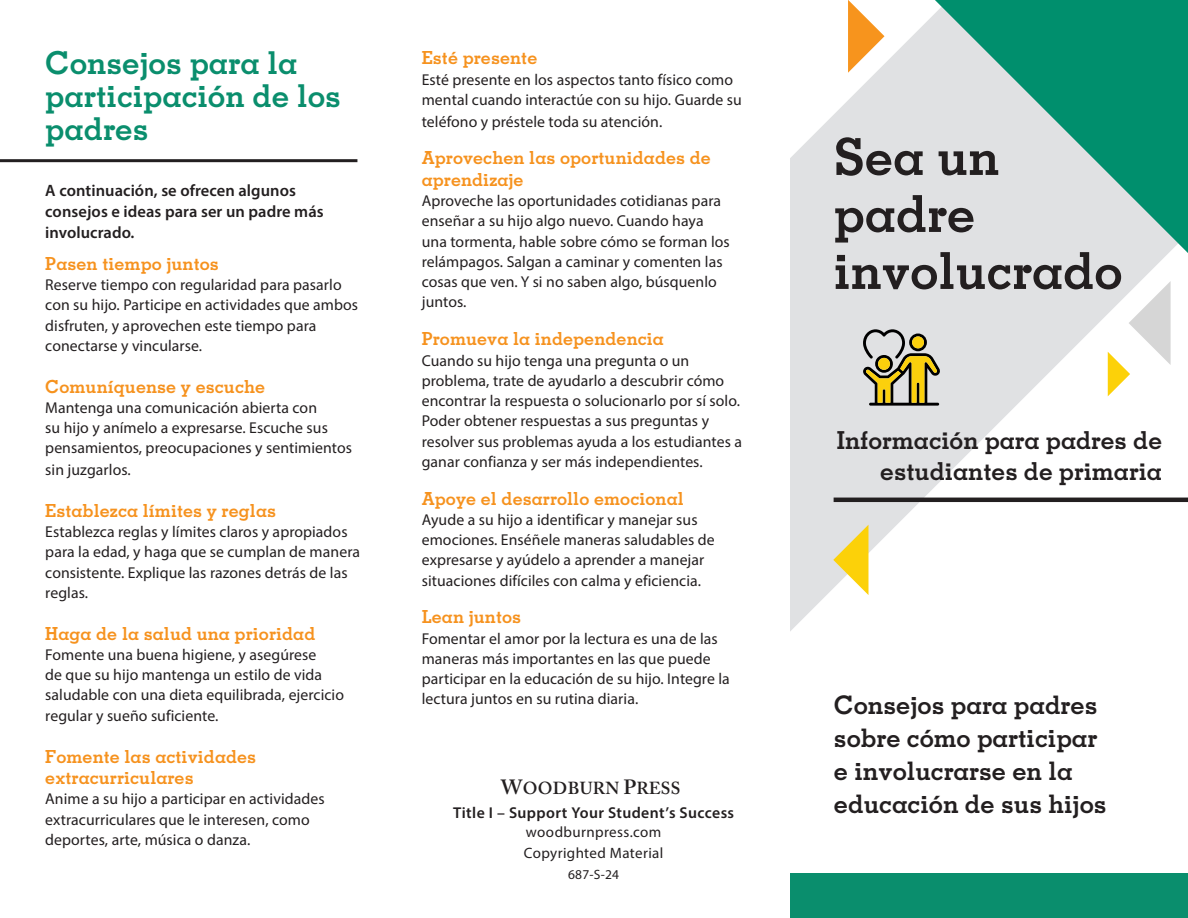
<style>
.page{position:relative;width:1188px;height:918px;background:#fff}
.page>*{position:absolute;margin:0;border:0;box-sizing:border-box;transform-origin:0 0}
.t1{font:700 51px "Memphis LT Std";color:#231f20}
.t2{font:700 31.5px/33px "Memphis LT Std";color:#0a8e6d}
.t3{font:700 25.5px/33px "Memphis LT Std";color:#231f20}
.t4{font:700 24.75px/30.6px "Memphis LT Std";color:#231f20;text-align:right}
.Body_Copy{font:700 18px/21.6px "Memphis LT Std";letter-spacing:.005em;color:#f6921e}
.t5{font:600 17.4px "Adobe Caslon Pro";letter-spacing:.015em;color:#231f20}
.Body_Copy-2{font:600 16.5px/21px "Myriad Pro";letter-spacing:.005em;color:#231f20}
.Body_Copy-3{font:15.75px/20.2px "Myriad Pro";letter-spacing:.005em;color:#231f20}
.Body_Copy-4{font:600 15.75px "Myriad Pro";letter-spacing:.025em;color:#231f20}
.Body_Copy-5{font:15px "Myriad Pro";letter-spacing:.025em;color:#231f20}
.Body_Copy-6{font:13.5px "Myriad Pro";color:#231f20}
.s1{font-size:20.4px}
</style>
<div class="page">
<svg style="left:790px;top:14px;width:398px;height:617px;fill:#e0e1e3"></svg>
<svg style="left:1108px;top:281px;width:63px;height:115px"></svg>
<hr style="left:0;top:159px;width:357px;height:3px;background:#231f20">
<svg style="left:935px;top:0;width:253px;height:253px;background:#6fb7a7"></svg>
<div style="left:790px;top:874px;width:398px;height:44px;background:#0a8e6d"></div>
<hr style="left:834px;top:498px;width:354px;height:4px;background:#231f20">
<svg style="left:863px;top:329px;width:77px;height:77px;background:#a9a17a"></svg>
<div style="left:878px;top:358px;width:12px;height:12px;background:#fbd00c;border-radius:50%"></div>
<svg style="left:848px;top:0;width:37px;height:73px"></svg>
<svg style="left:833px;top:525px;width:35px;height:70px"></svg>
<p class="t2" style="left:45px;top:46px;width:297px">Consejos para la participación de los padres</p>
<p class="Body_Copy-2" style="left:45px;top:179px;width:280px">A continuación, se ofrecen algunos consejos e ideas para ser un padre más involucrado.</p>
<p class="Body_Copy" style="left:45px;top:252px;width:175px">Pasen tiempo juntos</p>
<p class="Body_Copy-3" style="left:45px;top:274px;width:314px">Reserve tiempo con regularidad para pasarlo con su hijo. Participe en actividades que ambos disfruten, y aprovechen este tiempo para conectarse y vincularse.</p>
<p class="Body_Copy" style="left:45px;top:375px;width:221px">Comuníquense y escuche</p>
<p class="Body_Copy-3" style="left:45px;top:397px;width:308px;line-height:20.7px">Mantenga una comunicación abierta con<br>su hijo y anímelo a expresarse. Escuche sus pensamientos, preocupaciones y sentimientos sin juzgarlos.</p>
<p class="Body_Copy" style="left:45px;top:499px;width:232px">Establezca límites y reglas</p>
<p class="Body_Copy-3" style="left:45px;top:521px;width:316px">Establezca reglas y límites claros y apropiados para la edad, y haga que se cumplan de manera consistente. Explique las razones detrás de las reglas.</p>
<p class="Body_Copy" style="left:45px;top:622px;width:272px">Haga de la salud una prioridad</p>
<p class="Body_Copy-3" style="left:45px;top:644px;width:300px">Fomente una buena higiene, y asegúrese<br>de que su hijo mantenga un estilo de vida saludable con una dieta equilibrada, ejercicio regular y sueño suficiente.</p>
<p class="Body_Copy" style="left:45px;top:745px;width:212px">Fomente las actividades extracurriculares</p>
<p class="Body_Copy-3" style="left:45px;top:789px;width:281px">Anime a su hijo a participar en actividades extracurriculares que le interesen, como deportes, arte, música o danza.</p>
<p class="Body_Copy" style="left:422px;top:47px;width:117px">Esté presente</p>
<p class="Body_Copy-3" style="left:422px;top:69px;width:322px;line-height:21px">Esté presente en los aspectos tanto físico como mental cuando interactúe con su hijo. Guarde su teléfono y préstele toda su atención.</p>
<p class="Body_Copy" style="left:422px;top:147px;width:291px">Aprovechen las oportunidades de aprendizaje</p>
<p class="Body_Copy-3" style="left:422px;top:191px;width:309px">Aproveche las oportunidades cotidianas para enseñar a su hijo algo nuevo. Cuando haya una tormenta, hable sobre cómo se forman los relámpagos. Salgan a caminar y comenten las cosas que ven. Y si no saben algo, búsquenlo juntos.</p>
<p class="Body_Copy" style="left:422px;top:328px;width:244px">Promueva la independencia</p>
<p class="Body_Copy-3" style="left:422px;top:350px;width:322px">Cuando su hijo tenga una pregunta o un problema, trate de ayudarlo a descubrir cómo encontrar la respuesta o solucionarlo por sí solo.<br>Poder obtener respuestas a sus preguntas y resolver sus problemas ayuda a los estudiantes a ganar confianza y ser más independientes.</p>
<p class="Body_Copy" style="left:422px;top:487px;width:264px">Apoye el desarrollo emocional</p>
<p class="Body_Copy-3" style="left:422px;top:509px;width:294px">Ayude a su hijo a identificar y manejar sus emociones. Enséñele maneras saludables de expresarse y ayúdelo a aprender a manejar situaciones difíciles con calma y eficiencia.</p>
<p class="Body_Copy" style="left:422px;top:606px;width:101px">Lean juntos</p>
<p class="Body_Copy-3" style="left:422px;top:628px;width:310px">Fomentar el amor por la lectura es una de las maneras más importantes en las que puede participar en la educación de su hijo. Integre la lectura juntos en su rutina diaria.</p>
<p class="t5" style="left:501px;top:778px;width:181px"><span class="s1">W</span>OODBURN <span class="s1">P</span>RESS</p>
<p class="Body_Copy-4" style="left:453px;top:802px;width:282px">Title I – Support Your Student’s Success</p>
<p class="Body_Copy-5" style="left:526px;top:823px;width:137px">woodburnpress.com</p>
<p class="Body_Copy-5" style="left:524px;top:843px;width:141px">Copyrighted Material</p>
<p class="Body_Copy-6" style="left:568px;top:866px;width:53px">687-S-24</p>
<p class="t1" style="left:834px;top:125px;width:167px">Sea un</p>
<p class="t1" style="left:834px;top:182px;width:143px">padre</p>
<p class="t1" style="left:834px;top:239px;width:291px">involucrado</p>
<p class="t4" style="left:837px;top:425px;width:327px">Información para padres de estudiantes de primaria</p>
<p class="t3" style="left:834px;top:688px;width:274px">Consejos para padres sobre cómo participar e involucrarse en la educación de sus hijos</p>
</div>
